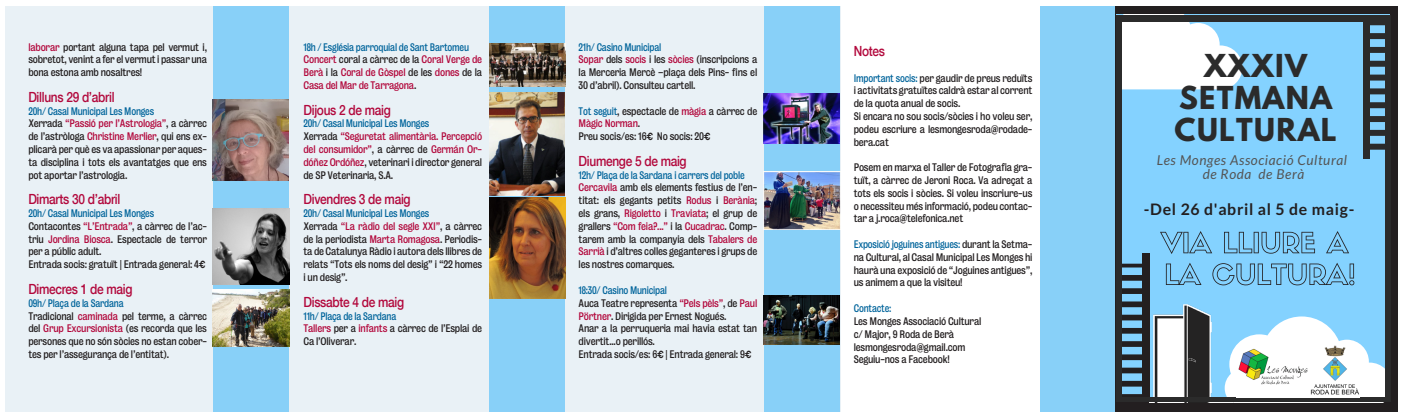
<style>
.page{position:relative;width:1404px;height:417px;background:#fff}
.page>*{position:absolute;margin:0;border:0;box-sizing:border-box;transform-origin:0 0}
.t1{font:700 28px/32.1px "League Spartan";letter-spacing:.045em;color:#2b2b2b;text-align:center}
.t2{font:700 15.8px "Lato";letter-spacing:.045em;color:#231f20}
.t3{font:500 14px "Helvetica Neue";letter-spacing:-.025em;color:#b2083c;scale:.85 1}
.t4{font:italic 13.6px/13.4px "Lato";letter-spacing:.045em;color:#545454;text-align:center}
.t5{font:10px/12.8px "Bureau Grotesque Five Three";letter-spacing:-.025em;color:#231f20;scale:.9 1}
.t6{font:10px/12.8px "Bureau Grotesque Five Three";letter-spacing:-.025em;color:#b2083c;scale:.9 1}
.t7{font:10px "Bureau Grotesque Five Three";letter-spacing:-.025em;color:#00649b;scale:.85 1}
.s1{color:#b2083c}
.s2{color:#00649b}
.s3{font-family:"Helvetica";font-weight:700}
.s4{color:#231f20}
</style>
<div class="page">
<div style="left:6px;top:6px;width:283px;height:405px;background:#e9f1f6"></div>
<div style="left:288px;top:6px;width:277px;height:405px;background:#e9f1f6"></div>
<div style="left:565px;top:6px;width:275px;height:405px;background:#e9f1f6"></div>
<div style="left:1039px;top:6px;width:76px;height:405px;background:#88d0f8"></div>
<div style="left:763px;top:6px;width:76px;height:405px;background:#88d0f8"></div>
<div style="left:489px;top:6px;width:76px;height:405px;background:#88d0f8"></div>
<div style="left:213px;top:6px;width:75px;height:405px;background:#88d0f8"></div>
<div style="left:1115px;top:6px;width:282px;height:405px;background:#231f20"></div>
<div style="left:1116px;top:15px;width:273px;height:387px;background:#84d2ff"></div>
<svg style="left:1369px;top:21px;width:20px;height:129px"></svg>
<div style="left:1362px;top:15px;width:7px;height:143px;background:#2b2b2b"></div>
<svg style="left:1121px;top:21px;width:121px;height:68px;background:#edf5fa"></svg>
<svg style="left:1121px;top:263px;width:20px;height:134px"></svg>
<div style="left:1141px;top:254px;width:8px;height:148px;background:#231f20"></div>
<svg style="left:1160px;top:231px;width:52px;height:23px"></svg>
<svg style="left:1224px;top:232px;width:90px;height:21px"></svg>
<svg style="left:1326px;top:231px;width:22px;height:22px"></svg>
<svg style="left:1165px;top:263px;width:36px;height:22px"></svg>
<svg style="left:1212px;top:262px;width:142px;height:23px"></svg>
<div style="left:1116px;top:15px;width:273px;height:6px;background:#2b2b2b"></div>
<div style="left:1116px;top:15px;width:5px;height:382px;background:#2b2b2b"></div>
<svg style="left:1236px;top:316px;width:148px;height:81px"></svg>
<div style="left:1384px;top:22px;width:5px;height:380px;background:#2b2b2b"></div>
<img style="left:1149px;top:303px;width:87px;height:94px">
<div style="left:1116px;top:397px;width:273px;height:5px;background:#2b2b2b"></div>
<img style="left:1236px;top:345px;width:123px;height:52px">
<img style="left:213px;top:208px;width:76px;height:77px">
<img style="left:213px;top:289px;width:76px;height:57px">
<img style="left:489px;top:44px;width:76px;height:43px">
<img style="left:489px;top:92px;width:75px;height:103px">
<img style="left:489px;top:198px;width:76px;height:100px">
<img style="left:763px;top:93px;width:76px;height:51px">
<img style="left:763px;top:172px;width:77px;height:57px">
<img style="left:763px;top:295px;width:76px;height:49px">
<img style="left:213px;top:99px;width:75px;height:81px">
<p class="t5" style="left:28px;top:40px;width:200px;text-align:justify"><span class="s1">laborar</span> portant alguna tapa pel vermut i, sobretot, venint a fer el vermut i passar una bona estona amb nosaltres!</p>
<h3 class="t3" style="left:28px;top:88px;width:103px">Dilluns 29 d’abril</h3>
<p class="t5" style="left:28px;top:104px;width:200px"><span class="s2">20h/ Casal Municipal Les Monges<br></span>Xerrada <span class="s1">“Passió per l’Astrologia”</span>, a càrrec de l’astròloga <span class="s1">Christine Merlier</span>, qui ens ex· plicarà per què es va apassionar per aques· ta disciplina i tots els avantatges que ens pot aportar l’astrologia.</p>
<h3 class="t3" style="left:28px;top:191px;width:110px">Dimarts 30 d’abril</h3>
<p class="t5" style="left:28px;top:207px;width:200px"><span class="s2">20h/ Casal Municipal Les Monges </span>Contacontes <span class="s1">“L’Entrada”</span>, a càrrec de l’ac· triu <span class="s1">Jordina Biosca</span>. Espectacle de terror per a públic adult.<br>Entrada socis: gratuït | Entrada general: 4<span class="s3">€</span></p>
<h3 class="t3" style="left:28px;top:280px;width:124px">Dimecres 1 de maig</h3>
<p class="t5" style="left:28px;top:296px;width:200px"><span class="s2">09h/ Plaça de la Sardana<br></span>Tradicional <span class="s1">caminada</span> pel terme, a càrrec del <span class="s1">Grup Excursionista</span> (es recorda que les persones que no són sòcies no estan cober· tes per l’assegurança de l’entitat).</p>
<p class="t6" style="left:303px;top:40px;width:200px"><span class="s2">18h / Església parroquial de Sant Bartomeu </span>Concert <span class="s4">coral a càrrec de la</span> Coral Verge de Berà <span class="s4">i la</span> Coral de Gòspel <span class="s4">de les</span> dones <span class="s4">de la </span>Casa del Mar de Tarragona<span class="s4">.</span></p>
<h3 class="t3" style="left:303px;top:101px;width:104px">Dijous 2 de maig</h3>
<p class="t6" style="left:303px;top:117px;width:200px"><span class="s2">20h/ Casal Municipal Les Monges<br></span><span class="s4">Xerrada</span> “Seguretat alimentària. Percepció del consumidor”<span class="s4">, a càrrec de</span> Germán Or· dóñez Ordóñez<span class="s4">, veterinari i director general de SP Veterinaria, S.A.</span></p>
<h3 class="t3" style="left:303px;top:191px;width:127px">Divendres 3 de maig</h3>
<p class="t5" style="left:303px;top:207px;width:200px"><span class="s2">20h/ Casal Municipal Les Monges<br></span>Xerrada <span class="s1">“La ràdio del segle XXI”</span>, a càrrec de la periodista <span class="s1">Marta Romagosa</span>. Periodis· ta de Catalunya Ràdio i autora dels llibres de relats “Tots els noms del desig” i “22 homes i un desig”.</p>
<h3 class="t3" style="left:303px;top:293px;width:120px">Dissabte 4 de maig</h3>
<p class="t5" style="left:303px;top:309px;width:200px"><span class="s2">11h/ Plaça de la Sardana<br></span><span class="s1">Tallers</span> per a <span class="s1">infants</span> a càrrec de l’Esplai de<br>Ca l’Oliverar.</p>
<p class="t5" style="left:578px;top:40px;width:200px"><span class="s2">21h/ Casino Municipal<br></span><span class="s1">Sopar</span> dels <span class="s1">socis</span> i les <span class="s1">sòcies</span> (inscripcions a la Merceria Mercè –plaça dels Pins- fins el 30 d’abril). Consulteu cartell.</p>
<p class="t5" style="left:578px;top:104px;width:200px"><span class="s2">Tot seguit</span>, espectacle de <span class="s1">màgia</span> a càrrec de<br><span class="s1">Màgic Norman</span>.<br>Preu socis/es: 16<span class="s3">€</span> No socis: 20<span class="s3">€</span></p>
<h3 class="t3" style="left:578px;top:152px;width:129px">Diumenge 5 de maig</h3>
<p class="t5" style="left:578px;top:168px;width:200px"><span class="s2">12h/ Plaça de la Sardana i carrers del poble </span><span class="s1">Cercavila</span> amb els elements festius de l’en· titat: els gegants petits <span class="s1">Rodus</span> i <span class="s1">Berània</span>; els grans, <span class="s1">Rigoletto</span> i <span class="s1">Traviata</span>; el grup de grallers <span class="s1">“Com feia?...”</span> i la <span class="s1">Cucadrac</span>. Comp· tarem amb la companyia dels <span class="s1">Tabalers de Sarrià</span> i d’altres colles geganteres i grups de les nostres comarques.</p>
<p class="t5" style="left:578px;top:283px;width:200px"><span class="s2">18:30/ Casino Municipal<br></span>Auca Teatre representa <span class="s1">“Pels pèls”</span>, de <span class="s1">Paul Pörtner</span>. Dirigida per Ernest Nogués.<br>Anar a la perruqueria mai havia estat tan divertit...o perillós.<br>Entrada socis/es: 6<span class="s3">€</span> | Entrada general: 9<span class="s3">€</span></p>
<h3 class="t3" style="left:853px;top:42px;width:38px">Notes</h3>
<p class="t5" style="left:853px;top:71px;width:200px"><span class="s2">Important socis:</span> per gaudir de preus reduïts i activitats gratuïtes caldrà estar al corrent de la quota anual de socis.<br>Si encara no sou socis/sòcies i ho voleu ser, podeu escriure a lesmongesroda@rodade· bera.cat</p>
<p class="t5" style="left:853px;top:161px;width:200px;text-align:justify">Posem en marxa el Taller de Fotografia gra· tuït, a càrrec de Jeroni Roca. Va adreçat a tots els socis i sòcies. Si voleu inscriure-us o necessiteu més informació, podeu contac· tar a j.roca@telefonica.net</p>
<p class="t5" style="left:853px;top:238px;width:200px;text-align:justify"><span class="s2">Exposició joguines antigues:</span> durant la Setma· na Cultural, al Casal Municipal Les Monges hi haurà una exposició de “Joguines antigues”, us animem a que la visiteu!</p>
<p class="t7" style="left:853px;top:302px;width:46px">Contacte:</p>
<p class="t5" style="left:853px;top:314px;width:143px">Les Monges Associació Cultural c/ Major, 9 Roda de Berà lesmongesroda@gmail.com<br>Seguiu-nos a Facebook!</p>
<h1 class="t1" style="left:1174px;top:49px;width:163px">XXXIV<br>SETMANA<br>CULTURAL</h1>
<h3 class="t4" style="left:1156px;top:154px;width:192px">Les Monges Associació Cultural de Roda de Berà</h3>
<h2 class="t2" style="left:1143px;top:200px;width:212px">-Del 26 d'abril al 5 de maig-</h2>
</div>
